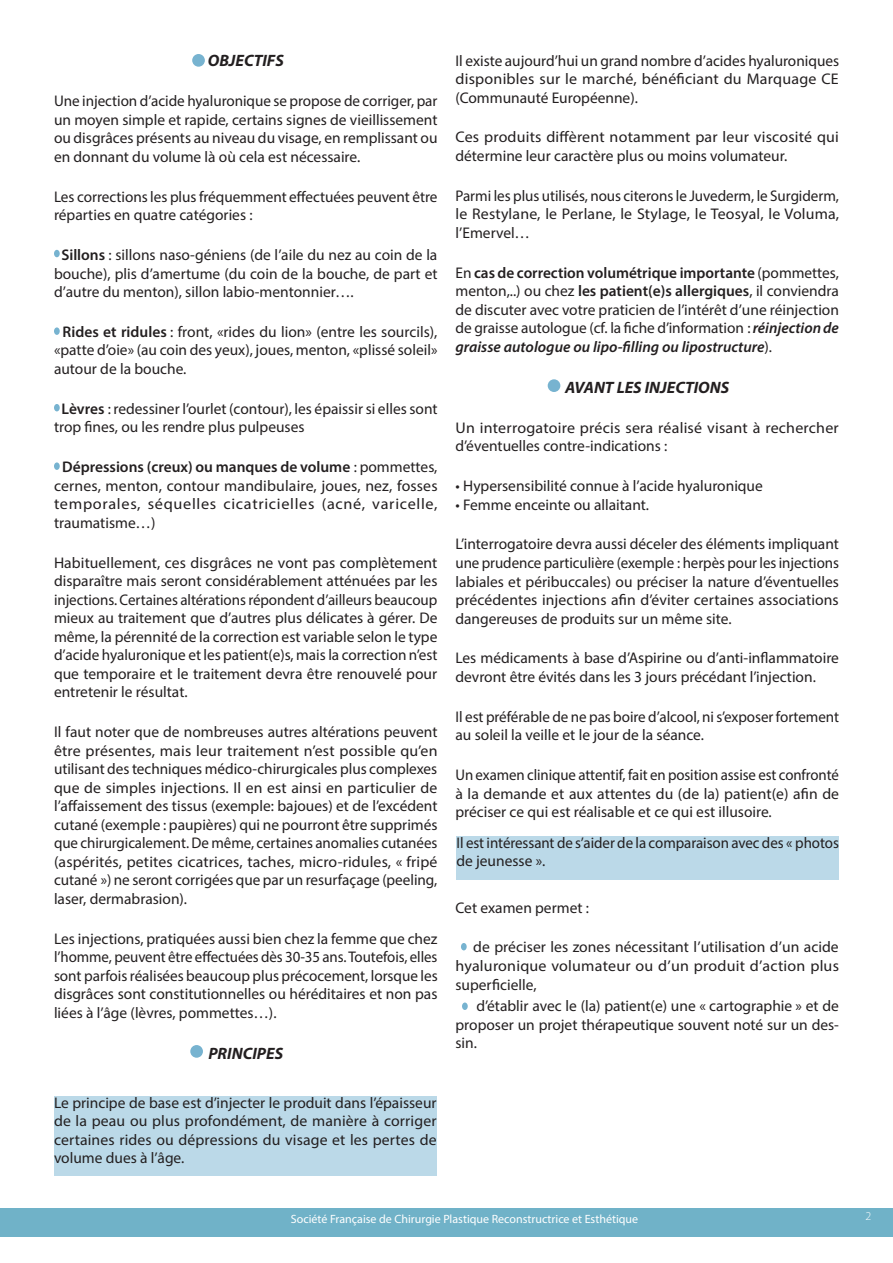
<style>
.page{position:relative;width:893px;height:1263px;background:#fff}
.page>*{position:absolute;margin:0;border:0;box-sizing:border-box;transform-origin:0 0}
.t1{font:italic 700 16.5px "Myriad Pro";color:#231f20}
.t2{font:15.45px/18.6px "Myriad Pro";color:#231f20;text-align:justify}
.t3{font:15.45px/18.6px "Myriad Pro";color:#231f20;text-align:justify;scale:.96 1}
.t4{font:12px "Myriad Pro";color:#fff}
.t5{font:300 12px "Myriad Pro";color:#fff}
.s1{font-weight:600}
.s2{font-weight:600;font-style:italic}
</style>
<div class="page">
<div style="left:192px;top:54px;width:13px;height:13px;background:#77b3d0;border-radius:50%"></div>
<div style="left:54px;top:462px;width:6px;height:8px;background:#77b3d0;border-radius:50%"></div>
<div style="left:54px;top:250px;width:6px;height:7px;background:#77b3d0;border-radius:50%"></div>
<div style="left:54px;top:327px;width:6px;height:8px;background:#77b3d0;border-radius:50%"></div>
<div style="left:54px;top:404px;width:6px;height:7px;background:#77b3d0;border-radius:50%"></div>
<div style="left:190px;top:1045px;width:13px;height:13px;background:#77b3d0;border-radius:50%"></div>
<div style="left:548px;top:379px;width:12px;height:13px;background:#77b3d0;border-radius:50%"></div>
<div style="left:0;top:1208px;width:893px;height:28px;background:#70b2c8"></div>
<div style="left:54px;top:1096px;width:383px;height:80px;background:#bbd9e8"></div>
<div style="left:456px;top:836px;width:383px;height:43px;background:#bbd9e8"></div>
<div style="left:461px;top:943px;width:6px;height:7px;background:#77b3d0;border-radius:50%"></div>
<div style="left:462px;top:1002px;width:6px;height:8px;background:#77b3d0;border-radius:50%"></div>
<p class="t1" style="left:208px;top:50px;width:78px">OBJECTIFS</p>
<p class="t2" style="left:54px;top:91px;width:385px">Une injection d’acide hyaluronique se propose de corriger, par un moyen simple et rapide, certains signes de vieillissement ou disgrâces présents au niveau du visage, en remplissant ou en donnant du volume là où cela est nécessaire.</p>
<p class="t2" style="left:54px;top:187px;width:385px">Les corrections les plus fréquemment effectuées peuvent être réparties en quatre catégories :</p>
<p class="t2" style="left:54px;top:245px;width:385px;text-indent:7px"><span class="s1">Sillons</span> : sillons naso-géniens (de l’aile du nez au coin de la bouche), plis d’amertume (du coin de la bouche, de part et d’autre du menton), sillon labio-mentonnier….</p>
<p class="t2" style="left:54px;top:322px;width:385px;text-indent:9px"><span class="s1">Rides et ridules</span> : front, «rides du lion» (entre les sourcils), «patte d’oie» (au coin des yeux), joues, menton, «plissé soleil» autour de la bouche.</p>
<p class="t2" style="left:54px;top:399px;width:385px;text-indent:8px"><span class="s1">Lèvres</span> : redessiner l’ourlet (contour), les épaissir si elles sont trop fines, ou les rendre plus pulpeuses</p>
<p class="t2" style="left:54px;top:457px;width:385px;text-indent:8px"><span class="s1">Dépressions (creux) ou manques de volume</span> : pommettes, cernes, menton, contour mandibulaire, joues, nez, fosses temporales, séquelles cicatricielles (acné, varicelle, traumatisme…)</p>
<p class="t2" style="left:54px;top:553px;width:385px">Habituellement, ces disgrâces ne vont pas complètement disparaître mais seront considérablement atténuées par les injections. Certaines altérations répondent d’ailleurs beaucoup mieux au traitement que d’autres plus délicates à gérer. De même, la pérennité de la correction est variable selon le type d’acide hyaluronique et les patient(e)s, mais la correction n’est que temporaire et le traitement devra être renouvelé pour entretenir le résultat.</p>
<p class="t2" style="left:54px;top:722px;width:385px">Il faut noter que de nombreuses autres altérations peuvent être présentes, mais leur traitement n’est possible qu’en utilisant des techniques médico-chirurgicales plus complexes que de simples injections. Il en est ainsi en particulier de l’affaissement des tissus (exemple: bajoues) et de l’excédent cutané (exemple : paupières) qui ne pourront être supprimés que chirurgicalement. De même, certaines anomalies cutanées (aspérités, petites cicatrices, taches, micro-ridules, « fripé cutané ») ne seront corrigées que par un resurfaçage (peeling, laser, dermabrasion).</p>
<p class="t2" style="left:54px;top:929px;width:385px">Les injections, pratiquées aussi bien chez la femme que chez l’homme, peuvent être effectuées dès 30-35 ans. Toutefois, elles sont parfois réalisées beaucoup plus précocement, lorsque les disgrâces sont constitutionnelles ou héréditaires et non pas liées à l’âge (lèvres, pommettes…).</p>
<p class="t1" style="left:208px;top:1043px;width:76px">PRINCIPES</p>
<p class="t2" style="left:54px;top:1093px;width:384px">Le principe de base est d’injecter le produit dans l’épaisseur de la peau ou plus profondément, de manière à corriger certaines rides ou dépressions du visage et les pertes de volume dues à l’âge.</p>
<p class="t2" style="left:455px;top:51px;width:385px">Il existe aujourd’hui un grand nombre d’acides hyaluroniques disponibles sur le marché, bénéficiant du Marquage CE (Communauté Européenne).</p>
<p class="t2" style="left:455px;top:128px;width:385px">Ces produits diffèrent notamment par leur viscosité qui détermine leur caractère plus ou moins volumateur.</p>
<p class="t2" style="left:455px;top:186px;width:385px">Parmi les plus utilisés, nous citerons le Juvederm, le Surgiderm, le Restylane, le Perlane, le Stylage, le Teosyal, le Voluma, l’Emervel…</p>
<p class="t2" style="left:455px;top:263px;width:385px">En <span class="s1">cas de correction volumétrique importante</span> (pommettes, menton,..) ou chez <span class="s1">les patient(e)s allergiques</span>, il conviendra de discuter avec votre praticien de l’intérêt d’une réinjection de graisse autologue (cf. la fiche d’information : <span class="s2">réinjection de graisse autologue ou lipo-filling ou lipostructure</span>).</p>
<p class="t1" style="left:565px;top:377px;width:166px">AVANT LES INJECTIONS</p>
<p class="t2" style="left:455px;top:418px;width:385px">Un interrogatoire précis sera réalisé visant à rechercher d’éventuelles contre-indications :</p>
<p class="t2" style="left:455px;top:476px;width:309px">• Hypersensibilité connue à l’acide hyaluronique</p>
<p class="t2" style="left:455px;top:495px;width:195px">• Femme enceinte ou allaitant.</p>
<p class="t2" style="left:455px;top:535px;width:385px">L’interrogatoire devra aussi déceler des éléments impliquant une prudence particulière (exemple : herpès pour les injections labiales et péribuccales) ou préciser la nature d’éventuelles précédentes injections afin d’éviter certaines associations dangereuses de produits sur un même site.</p>
<p class="t2" style="left:455px;top:649px;width:385px">Les médicaments à base d’Aspirine ou d’anti-inflammatoire devront être évités dans les 3 jours précédant l’injection.</p>
<p class="t2" style="left:455px;top:707px;width:385px">Il est préférable de ne pas boire d’alcool, ni s’exposer fortement au soleil la veille et le jour de la séance.</p>
<p class="t3" style="left:455px;top:765px;width:401px">Un examen clinique attentif, fait en position assise est confronté à la demande et aux attentes du (de la) patient(e) afin de préciser ce qui est réalisable et ce qui est illusoire.</p>
<p class="t2" style="left:456px;top:833px;width:384px">Il est intéressant de s’aider de la comparaison avec des « photos de jeunesse ».</p>
<p class="t2" style="left:455px;top:898px;width:135px">Cet examen permet :</p>
<p class="t2" style="left:455px;top:938px;width:385px;text-indent:18px">de préciser les zones nécessitant l’utilisation d’un acide hyaluronique volumateur ou d’un produit d’action plus superficielle,</p>
<p class="t2" style="left:455px;top:996px;width:385px;text-indent:21px">d’établir avec le (la) patient(e) une « cartographie » et de proposer un projet thérapeutique souvent noté sur un des&shy;sin.</p>
<p class="t4" style="left:291px;top:1212px;width:349px">Société Française de Chirurgie Plastique Reconstructrice et Esthétique</p>
<p class="t5" style="left:865px;top:1209px;width:7px">2</p>
</div>
